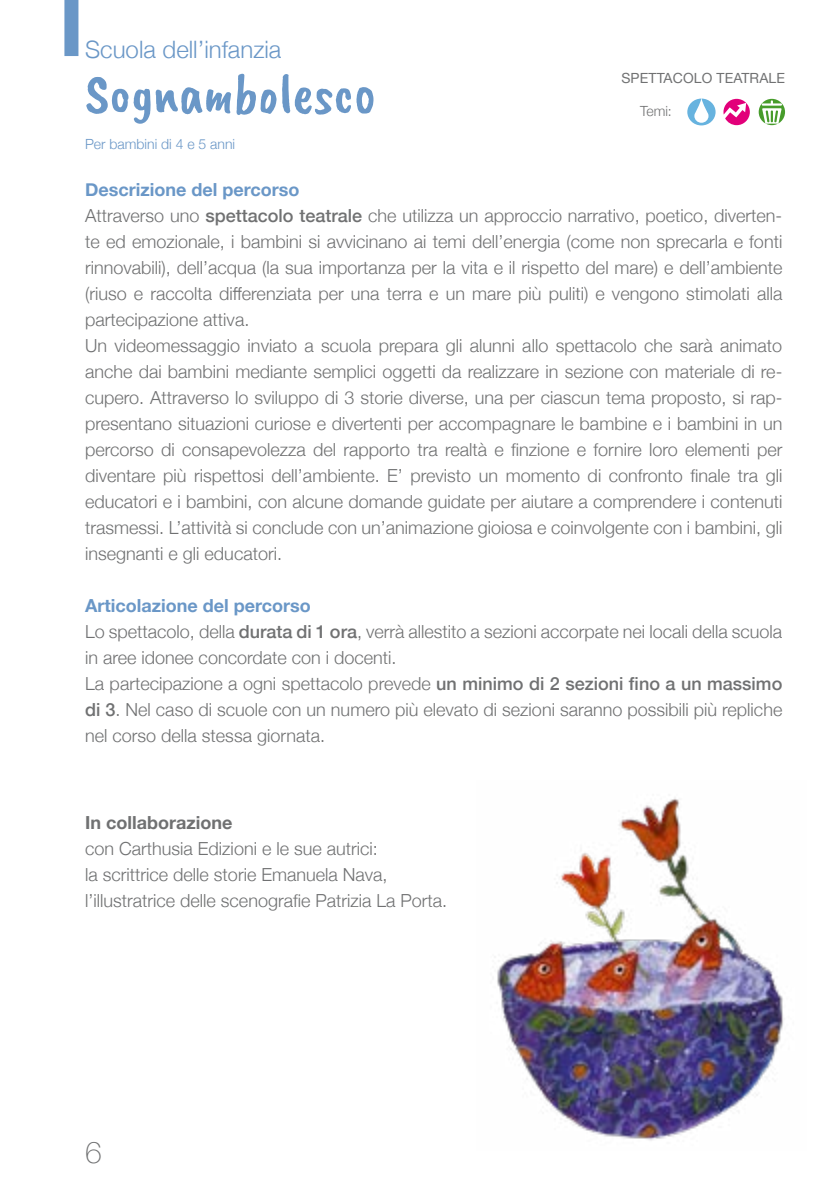
<style>
.page{position:relative;width:840px;height:1191px;background:#fff}
.page>*{position:absolute;margin:0;border:0;box-sizing:border-box;transform-origin:0 0}
.t1{font:56px "Caveat Brush";color:#6a97c7}
.t2{font:100 30px "Helvetica Neue";color:#707172}
.t3{font:300 24px "Helvetica Neue";color:#6a97c7}
.t4{font:300 18px/26px "Helvetica Neue";color:#707172}
.t5{font:700 18px "Helvetica Neue";color:#707172}
.t6{font:300 14px "Helvetica Neue";color:#6a97c7}
.t7{font:14px "Helvetica Neue";letter-spacing:.01em;color:#707172}
.t8{font:300 14px "Helvetica Neue";color:#707172}
.s1{font-weight:700;color:#6a97c7}
.s2{font-weight:500}
</style>
<div class="page">
<div style="left:64px;top:0;width:14px;height:56px;background:#6a97c7"></div>
<svg style="left:687px;top:99px;width:28px;height:26px"></svg>
<svg style="left:758px;top:99px;width:26px;height:26px"></svg>
<svg style="left:723px;top:99px;width:26px;height:26px"></svg>
<img style="left:497px;top:798px;width:287px;height:343px">
<h3 class="t3" style="left:85px;top:30px;width:198px">Scuola dell’infanzia</h3>
<h1 class="t1" style="left:85px;top:61px;width:292px">Sognambolesco</h1>
<p class="t6" style="left:85px;top:133px;width:151px">Per bambini di 4 e 5 anni</p>
<p class="t7" style="left:621px;top:67px;width:165px">SPETTACOLO TEATRALE</p>
<p class="t8" style="left:639px;top:100px;width:33px">Temi:</p>
<p class="t4" style="left:85px;top:175px;width:698px"><span class="s1">Descrizione del percorso<br></span>Attraverso uno <span class="s2">spettacolo teatrale</span> che utilizza un approccio narrativo, poetico, diverten&shy;te ed emozionale, i bambini si avvicinano ai temi dell’energia (come non sprecarla e fonti rinnovabili), dell’acqua (la sua importanza per la vita e il rispetto del mare) e dell’ambiente (riuso e raccolta differenziata per una terra e un mare più puliti) e vengono stimolati alla partecipazione attiva.<br>Un videomessaggio inviato a scuola prepara gli alunni allo spettacolo che sarà animato anche dai bambini mediante semplici oggetti da realizzare in sezione con materiale di re&shy;cupero. Attraverso lo sviluppo di 3 storie diverse, una per ciascun tema proposto, si rap&shy;presentano situazioni curiose e divertenti per accompagnare le bambine e i bambini in un percorso di consapevolezza del rapporto tra realtà e finzione e fornire loro elementi per diventare più rispettosi dell’ambiente. E’ previsto un momento di confronto finale tra gli educatori e i bambini, con alcune domande guidate per aiutare a comprendere i contenuti trasmessi. L’attività si conclude con un’animazione gioiosa e coinvolgente con i bambini, gli insegnanti e gli educatori.</p>
<p class="t4" style="left:85px;top:591px;width:698px"><span class="s1">Articolazione del percorso<br></span>Lo spettacolo, della <span class="s2">durata di 1 ora</span>, verrà allestito a sezioni accorpate nei locali della scuola in aree idonee concordate con i docenti.<br>La partecipazione a ogni spettacolo prevede <span class="s2">un minimo di 2 sezioni fino a un massimo di 3</span>. Nel caso di scuole con un numero più elevato di sezioni saranno possibili più repliche nel corso della stessa giornata.</p>
<p class="t5" style="left:85px;top:808px;width:149px">In collaborazione</p>
<p class="t4" style="left:85px;top:834px;width:363px">con Carthusia Edizioni e le sue autrici:<br>la scrittrice delle storie Emanuela Nava, l’illustratrice delle scenografie Patrizia La Porta.</p>
<h2 class="t2" style="left:85px;top:1129px;width:18px">6</h2>
</div>
